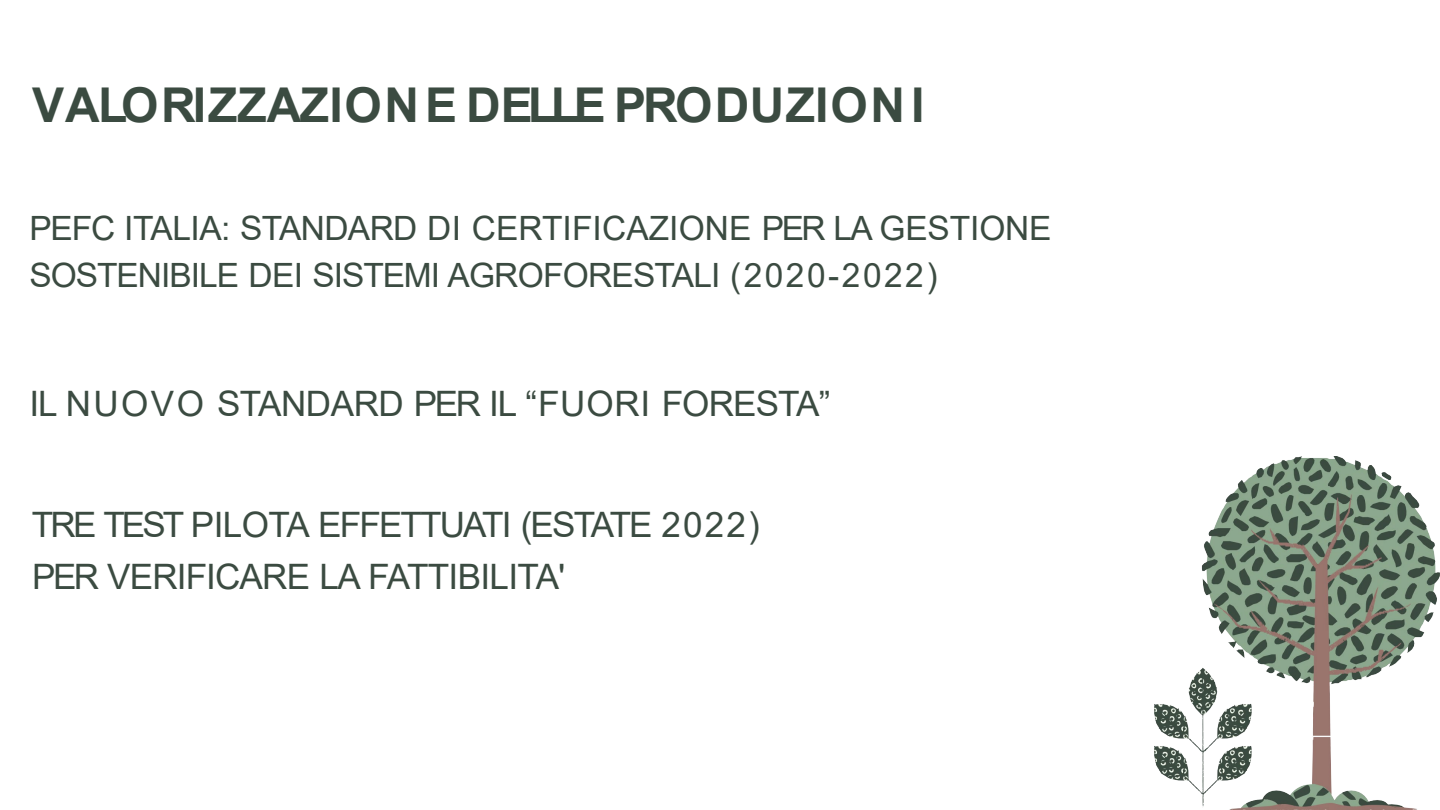
<style>
.page{position:relative;width:1440px;height:810px;background:#fff}
.page>*{position:absolute;margin:0;border:0;box-sizing:border-box;transform-origin:0 0}
.t1{font:700 48px "Arial";color:#3b4b41}
.t2{font:35px/52.6px "Arial";letter-spacing:-.05em;color:#3b4b41}
.t3{font:35px "Arial";letter-spacing:-.025em;color:#3b4b41}
.t4{font:33.5px/47.4px "Arial";letter-spacing:-.02em;color:#3b4b41}
</style>
<div class="page">
<img style="left:1155px;top:457px;width:284px;height:353px">
<h2 class="t1" style="left:32px;top:71px;width:894px">VALORIZZAZIONE DELLE PRODUZIONI</h2>
<p class="t4" style="left:29px;top:204px;width:1024px">PEFC ITALIA: STANDARD DI CERTIFICAZIONE PER LA GESTIONE<br>SOSTENIBILE DEI SISTEMI AGROFORESTALI (2020-2022)</p>
<p class="t3" style="left:29px;top:380px;width:803px">IL NUOVO STANDARD PER IL “FUORI FORESTA”</p>
<p class="t2" style="left:32px;top:498px;width:729px">TRE TEST PILOTA EFFETTUATI (ESTATE 2022)<br>PER VERIFICARE LA FATTIBILITA'</p>
</div>
